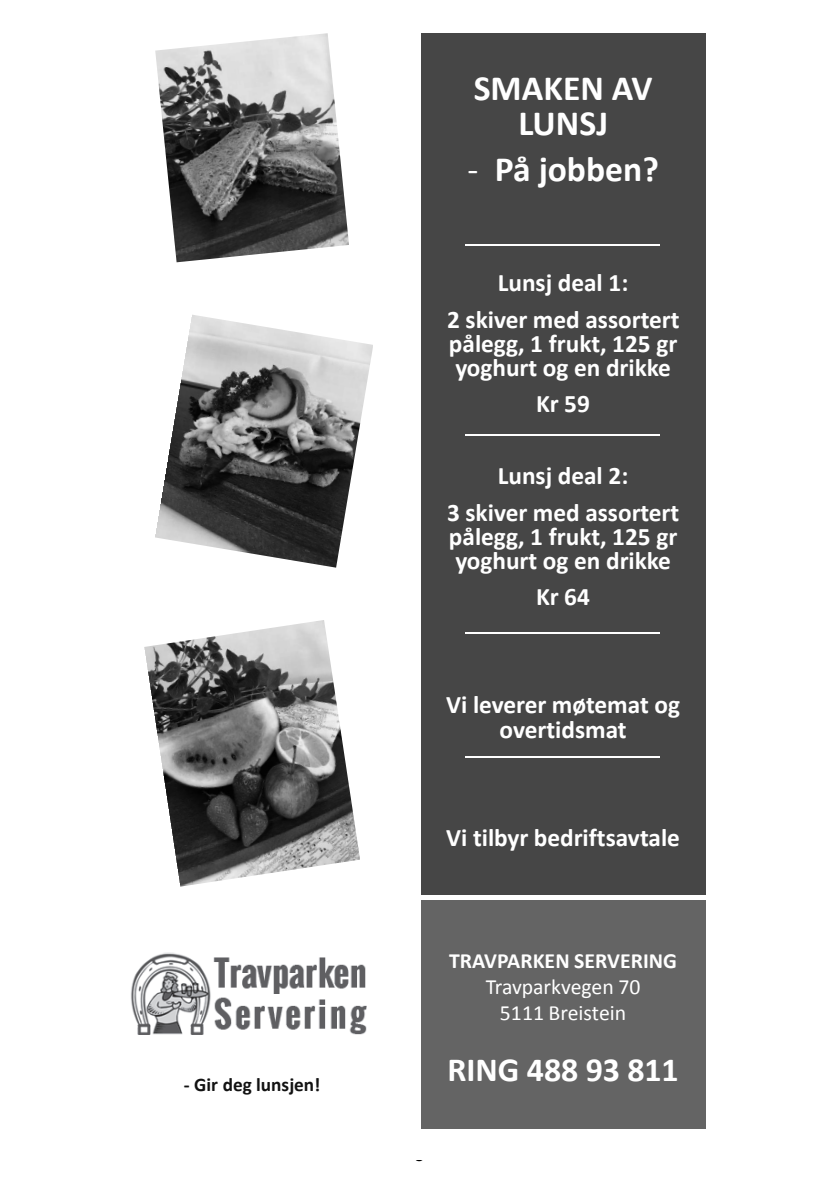
<style>
.page{position:relative;width:840px;height:1191px;background:#fff}
.page>*{position:absolute;margin:0;border:0;box-sizing:border-box;transform-origin:0 0}
.t1{font:700 35.6px/34.2px "Calibri";color:#fff;text-align:center}
.t2{font:700 33.8px "Calibri";color:#fff}
.t3{font:700 25.4px "Calibri";color:#fff}
.t4{font:700 25.2px/24.2px "Calibri";color:#fff}
.t5{font:21.8px/26px "Calibri";color:#fff;text-align:center}
.t6{font:700 21.8px "Calibri";color:#fff}
.t7{font:20px "Myriad Pro";color:#000;scale:.9 1}
.t8{font:700 19.2px "Calibri";color:#121212}
.s1{font-weight:400}
</style>
<div class="page">
<img style="left:144px;top:620px;width:216px;height:266px">
<div style="left:420px;top:33px;width:285px;height:861px;background:#464646"></div>
<img style="left:155px;top:33px;width:194px;height:229px">
<img style="left:155px;top:315px;width:218px;height:252px">
<div style="left:420px;top:901px;width:285px;height:228px;background:#646464"></div>
<img style="left:131px;top:953px;width:235px;height:81px">
<hr style="left:465px;top:245px;width:194px;height:1px;background:#fff">
<hr style="left:465px;top:434px;width:194px;height:2px;background:#fff">
<hr style="left:465px;top:632px;width:194px;height:1px;background:#fff">
<hr style="left:465px;top:756px;width:194px;height:2px;background:#fff">
<p class="t8" style="left:184px;top:1071px;width:138px">- Gir deg lunsjen!</p>
<h1 class="t1" style="left:473px;top:70px;width:180px">SMAKEN AV<br>LUNSJ</h1>
<h1 class="t1" style="left:467px;top:150px;width:193px"><span class="s1">-</span> På jobben?</h1>
<p class="t4" style="left:497px;top:270px;width:132px">Lunsj deal 1:</p>
<p class="t3" style="left:447px;top:301px;width:234px">2 skiver med assortert</p>
<p class="t4" style="left:448px;top:330px;width:230px">pålegg, 1 frukt, 125 gr yoghurt og en drikke</p>
<p class="t4" style="left:536px;top:391px;width:55px">Kr 59</p>
<p class="t4" style="left:447px;top:457px;width:234px;line-height:36.2px;text-align:center">Lunsj deal 2:<br>3 skiver med assortert</p>
<p class="t4" style="left:448px;top:523px;width:230px">pålegg, 1 frukt, 125 gr yoghurt og en drikke</p>
<p class="t4" style="left:536px;top:584px;width:55px">Kr 64</p>
<p class="t4" style="left:446px;top:692px;width:235px;text-align:center">Vi leverer møtemat og overtidsmat</p>
<p class="t4" style="left:446px;top:824px;width:235px">Vi tilbyr bedriftsavtale</p>
<p class="t6" style="left:449px;top:945px;width:229px">TRAVPARKEN SERVERING</p>
<p class="t5" style="left:485px;top:973px;width:156px">Travparkvegen 70<br>5111 Breistein</p>
<h2 class="t2" style="left:447px;top:1045px;width:233px">RING 488 93 811</h2>
<p class="t7" style="left:415px;top:1141px;width:12px">3</p>
</div>
